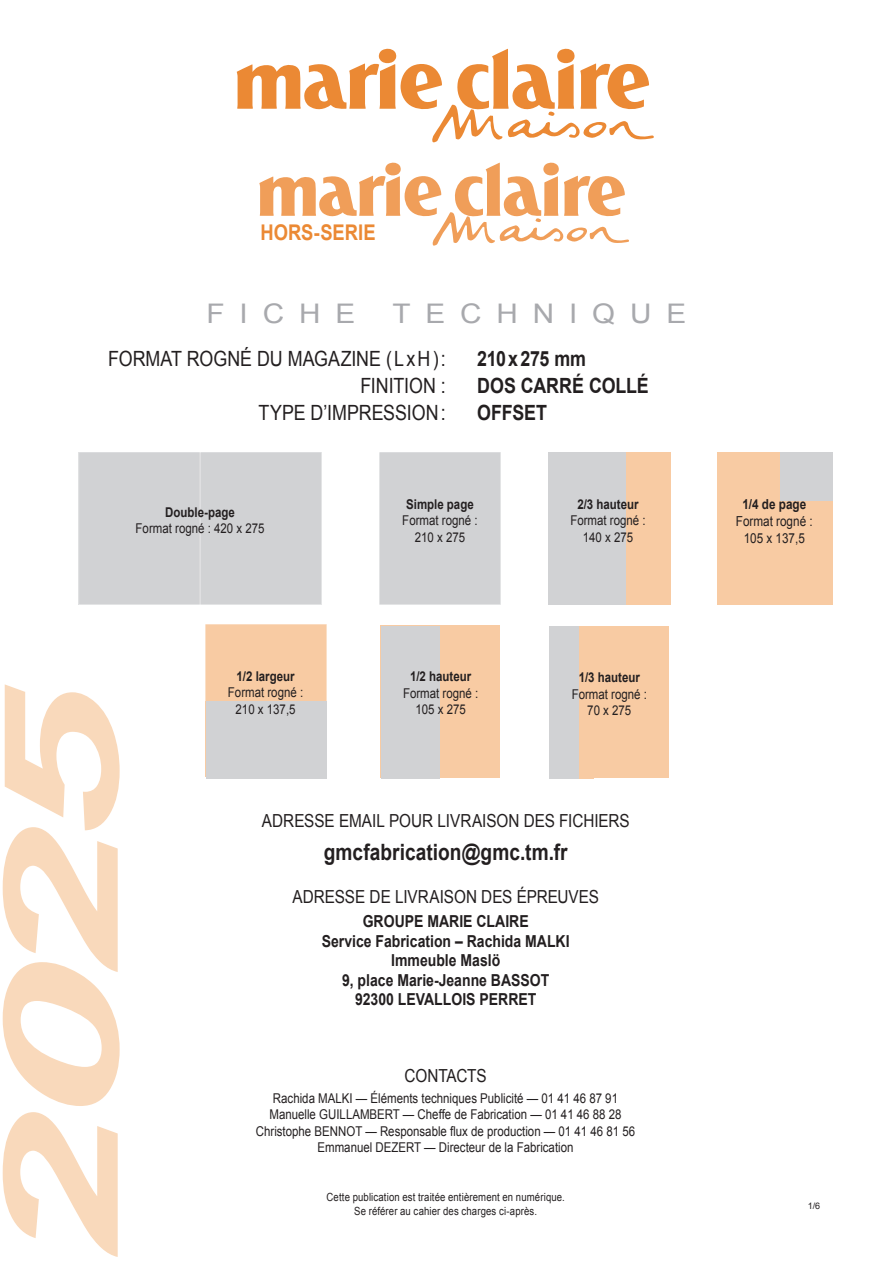
<style>
.page{position:relative;width:893px;height:1263px;background:#fff}
.page>*{position:absolute;margin:0;border:0;box-sizing:border-box;transform-origin:0 0}
.t1{font:italic 700 159.9px "Arial";color:#f9d9bb;scale:1.77 1}
.t2{font:27px "Arial";letter-spacing:.5em;color:#a8a9ad;scale:1.1 1}
.t3{font:700 22.5px "Arial";color:#231f20;scale:.85 1}
.t4{font:700 21.6px "Arial";color:#eb8934;scale:.85 1}
.t5{font:21px/27px "Arial";color:#231f20;text-align:right;scale:.85 1}
.t6{font:700 21px/27px "Arial";letter-spacing:-.005em;color:#231f20;scale:.85 1}
.t7{font:18px "Arial";color:#231f20;scale:.85 1}
.t8{font:700 16.5px/19.5px "Arial";color:#231f20;text-align:center;scale:.85 1}
.t9{font:13.8px/16.8px "Arial";color:#231f20;text-align:center;scale:.85 1}
.t10{font:700 13.8px "Arial";color:#231f20;scale:.85 1}
.t11{font:13.5px/16.5px "Arial";color:#231f20;text-align:center;scale:.85 1}
.t12{font:700 13.5px "Arial";color:#231f20;scale:.85 1}
.t13{font:11.25px/13.5px "Arial";letter-spacing:.015em;color:#231f20;text-align:center;scale:.85 1}
.t14{font:9px "Arial";color:#231f20}
</style>
<div class="page">
<svg style="left:237px;top:48px;width:417px;height:95px"></svg>
<svg style="left:259px;top:162px;width:370px;height:84px"></svg>
<div style="left:379px;top:452px;width:122px;height:153px;background:#d1d2d4"></div>
<div style="left:79px;top:452px;width:242px;height:153px;background:#d1d2d4"></div>
<div style="left:549px;top:452px;width:122px;height:153px;background:#f8cba3"></div>
<div style="left:549px;top:452px;width:77px;height:153px;background:#d1d2d4"></div>
<div style="left:205px;top:624px;width:122px;height:77px;background:#f8cba3"></div>
<div style="left:380px;top:625px;width:119px;height:152px;background:#f8cba3"></div>
<div style="left:549px;top:626px;width:120px;height:152px;background:#f8cba3"></div>
<div style="left:717px;top:452px;width:116px;height:153px;background:#f8cba3"></div>
<div style="left:780px;top:452px;width:53px;height:49px;background:#d1d2d4"></div>
<div style="left:206px;top:701px;width:121px;height:77px;background:#d1d2d4"></div>
<div style="left:381px;top:626px;width:59px;height:152px;background:#d1d2d4"></div>
<div style="left:550px;top:626px;width:29px;height:152px;background:#d1d2d4"></div>
<h3 class="t4" style="left:260px;top:218px;width:137px">HORS-SERIE</h3>
<h2 class="t2" style="left:207px;top:295px;width:136px">FICHE</h2>
<h2 class="t2" style="left:393px;top:295px;width:269px">TECHNIQUE</h2>
<h3 class="t5" style="left:108px;top:345px;width:399px">FORMAT ROGNÉ DU MAGAZINE ( L x H ) :<br>FINITION :<br>TYPE D’IMPRESSION :</h3>
<h3 class="t6" style="left:477px;top:346px;width:203px">210 x 275 mm<br>DOS CARRÉ COLLÉ<br>OFFSET</h3>
<p class="t12" style="left:165px;top:503px;width:83px">Double-page</p>
<p class="t11" style="left:136px;top:520px;width:153px">Format rogné : 420 x 275</p>
<p class="t12" style="left:406px;top:495px;width:81px">Simple page</p>
<p class="t11" style="left:402px;top:512px;width:90px">Format rogné :<br>210 x 275</p>
<p class="t12" style="left:577px;top:495px;width:74px">2/3 hauteur</p>
<p class="t11" style="left:570px;top:512px;width:90px">Format rogné :<br>140 x 275</p>
<p class="t10" style="left:742px;top:495px;width:77px">1/4 de page</p>
<p class="t9" style="left:736px;top:513px;width:92px">Format rogné :<br>105 x 137,5</p>
<h1 class="t1" style="left:-42px;top:1274px;width:335px;rotate:-90deg">2025</h1>
<p class="t12" style="left:237px;top:667px;width:70px">1/2 largeur</p>
<p class="t11" style="left:228px;top:684px;width:90px">Format rogné :<br>210 x 137,5</p>
<p class="t12" style="left:410px;top:667px;width:74px">1/2 hauteur</p>
<p class="t11" style="left:403px;top:685px;width:90px">Format rogné :<br>105 x 275</p>
<p class="t12" style="left:579px;top:668px;width:74px">1/3 hauteur</p>
<p class="t11" style="left:572px;top:686px;width:90px">Format rogné :<br>70 x 275</p>
<h3 class="t7" style="left:262px;top:809px;width:434px">ADRESSE EMAIL POUR LIVRAISON DES FICHIERS</h3>
<h3 class="t3" style="left:324px;top:837px;width:288px">gmcfabrication@gmc.tm.fr</h3>
<h3 class="t7" style="left:292px;top:885px;width:362px">ADRESSE DE LIVRAISON DES ÉPREUVES</h3>
<p class="t8" style="left:322px;top:912px;width:293px">GROUPE MARIE CLAIRE<br>Service Fabrication – Rachida MALKI<br>Immeuble Maslö<br>9, place Marie-Jeanne BASSOT<br>92300 LEVALLOIS PERRET</p>
<h3 class="t7" style="left:404px;top:1064px;width:98px">CONTACTS</h3>
<p class="t11" style="left:256px;top:1090px;width:448px">Rachida MALKI — Éléments techniques Publicité — 01 41 46 87 91<br>Manuelle GUILLAMBERT — Cheffe de Fabrication — 01 41 46 88 28<br>Christophe BENNOT — Responsable flux de production — 01 41 46 81 56<br>Emmanuel DEZERT — Directeur de la Fabrication</p>
<p class="t13" style="left:326px;top:1191px;width:282px">Cette publication est traitée entièrement en numérique.<br>Se référer au cahier des charges ci-après.</p>
<p class="t14" style="left:808px;top:1200px;width:14px">1/6</p>
</div>
